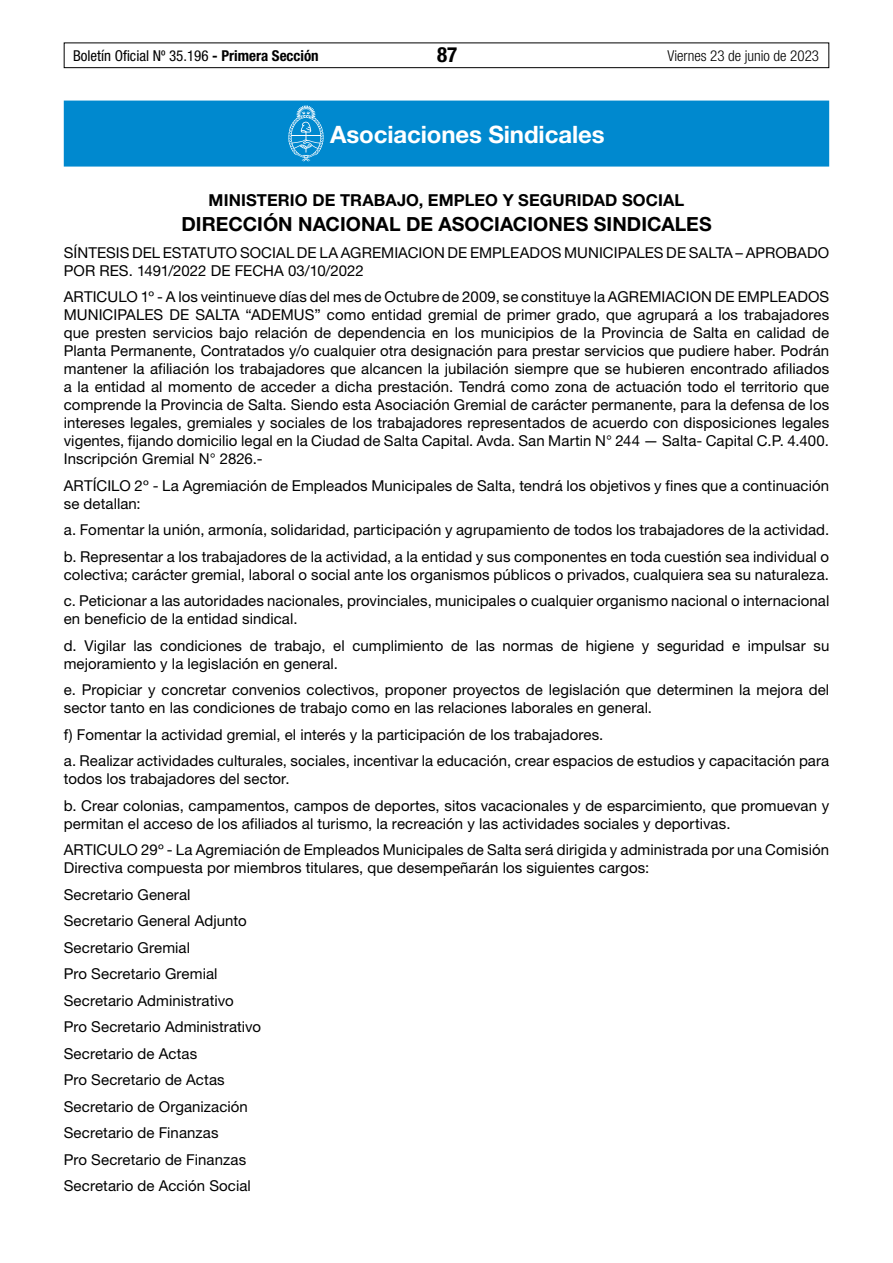
<style>
.page{position:relative;width:893px;height:1263px;background:#fff}
.page>*{position:absolute;margin:0;border:0;box-sizing:border-box;transform-origin:0 0}
.t1{font:700 24px "Helvetica Neue LT Std";letter-spacing:-.005em;color:#fff}
.t2{font:700 condensed 21px "Helvetica Neue LT Std";color:#000}
.t3{font:700 19.5px "Helvetica Neue LT Std";color:#000}
.t4{font:700 16.5px "Helvetica Neue LT Std";letter-spacing:.005em;color:#000}
.t5{font:15px/26.5px "Helvetica Neue LT Std";letter-spacing:.005em;color:#000}
.t6{font:condensed 15px "Helvetica Neue LT Std";color:#000}
.t7{font:300 condensed 15px "Helvetica Neue LT Std";color:#000}
.s1{font-weight:700}
</style>
<div class="page">
<div style="left:64px;top:43px;width:765px;height:25px;border:1px solid #000"></div>
<div style="left:64px;top:101px;width:765px;height:66px;background:#0089cf"></div>
<svg style="left:288px;top:105px;width:36px;height:56px"></svg>
<p class="t6" style="left:73px;top:47px;width:247px">Boletín Oficial Nº 35.196 <span class="s1">- Primera Sección</span></p>
<h2 class="t2" style="left:437px;top:42px;width:22px">87</h2>
<p class="t7" style="left:667px;top:47px;width:153px">Viernes 23 de junio de 2023</p>
<h1 class="t1" style="left:330px;top:120px;width:276px">Asociaciones Sindicales</h1>
<p class="t4" style="left:209px;top:190px;width:477px">MINISTERIO DE TRABAJO, EMPLEO Y SEGURIDAD SOCIAL</p>
<h3 class="t3" style="left:181px;top:212px;width:532px">DIRECCIÓN NACIONAL DE ASOCIACIONES SINDICALES</h3>
<p class="t5" style="left:64px;top:243px;width:767px;line-height:18px">SÍNTESIS DEL ESTATUTO SOCIAL DE LA AGREMIACION DE EMPLEADOS MUNICIPALES DE SALTA – APROBADO<br>POR RES. 1491/2022 DE FECHA 03/10/2022</p>
<p class="t5" style="left:64px;top:288px;width:767px;line-height:18px;text-align:justify">ARTICULO 1º - A los veintinueve días del mes de Octubre de 2009, se constituye la AGREMIACION DE EMPLEADOS MUNICIPALES DE SALTA “ADEMUS” como entidad gremial de primer grado, que agrupará a los trabajadores que presten servicios bajo relación de dependencia en los municipios de la Provincia de Salta en calidad de Planta Permanente, Contratados y/o cualquier otra designación para prestar servicios que pudiere haber. Podrán mantener la afiliación los trabajadores que alcancen la jubilación siempre que se hubieren encontrado afiliados a la entidad al momento de acceder a dicha prestación. Tendrá como zona de actuación todo el territorio que comprende la Provincia de Salta. Siendo esta Asociación Gremial de carácter permanente, para la defensa de los intereses legales, gremiales y sociales de los trabajadores representados de acuerdo con disposiciones legales vigentes, fijando domicilio legal en la Ciudad de Salta Capital. Avda. San Martin N° 244 — Salta- Capital C.P. 4.400.<br>Inscripción Gremial N° 2826.-</p>
<p class="t5" style="left:64px;top:476px;width:767px;line-height:18px">ARTÍCILO 2º - La Agremiación de Empleados Municipales de Salta, tendrá los objetivos y fines que a continuación se detallan:</p>
<p class="t5" style="left:64px;top:516px;width:767px">a. Fomentar la unión, armonía, solidaridad, participación y agrupamiento de todos los trabajadores de la actividad. b. Representar a los trabajadores de la actividad, a la entidad y sus componentes en toda cuestión sea individual o</p>
<p class="t5" style="left:64px;top:561px;width:767px">colectiva; carácter gremial, laboral o social ante los organismos públicos o privados, cualquiera sea su naturaleza. c. Peticionar a las autoridades nacionales, provinciales, municipales o cualquier organismo nacional o internacional</p>
<p class="t5" style="left:64px;top:605px;width:767px">en beneficio de la entidad sindical.<br>d. Vigilar las condiciones de trabajo, el cumplimiento de las normas de higiene y seguridad e impulsar su</p>
<p class="t5" style="left:64px;top:650px;width:767px">mejoramiento y la legislación en general.<br>e. Propiciar y concretar convenios colectivos, proponer proyectos de legislación que determinen la mejora del</p>
<p class="t5" style="left:64px;top:694px;width:767px">sector tanto en las condiciones de trabajo como en las relaciones laborales en general.<br>f) Fomentar la actividad gremial, el interés y la participación de los trabajadores.<br>a. Realizar actividades culturales, sociales, incentivar la educación, crear espacios de estudios y capacitación para</p>
<p class="t5" style="left:64px;top:765px;width:767px">todos los trabajadores del sector.<br>b. Crear colonias, campamentos, campos de deportes, sitos vacacionales y de esparcimiento, que promuevan y</p>
<p class="t5" style="left:64px;top:810px;width:767px">permitan el acceso de los afiliados al turismo, la recreación y las actividades sociales y deportivas.<br>ARTICULO 29º - La Agremiación de Empleados Municipales de Salta será dirigida y administrada por una Comisión</p>
<p class="t5" style="left:64px;top:854px;width:587px">Directiva compuesta por miembros titulares, que desempeñarán los siguientes cargos:<br>Secretario General<br>Secretario General Adjunto<br>Secretario Gremial<br>Pro Secretario Gremial<br>Secretario Administrativo<br>Pro Secretario Administrativo<br>Secretario de Actas<br>Pro Secretario de Actas<br>Secretario de Organización<br>Secretario de Finanzas<br>Pro Secretario de Finanzas<br>Secretario de Acción Social</p>
</div>
